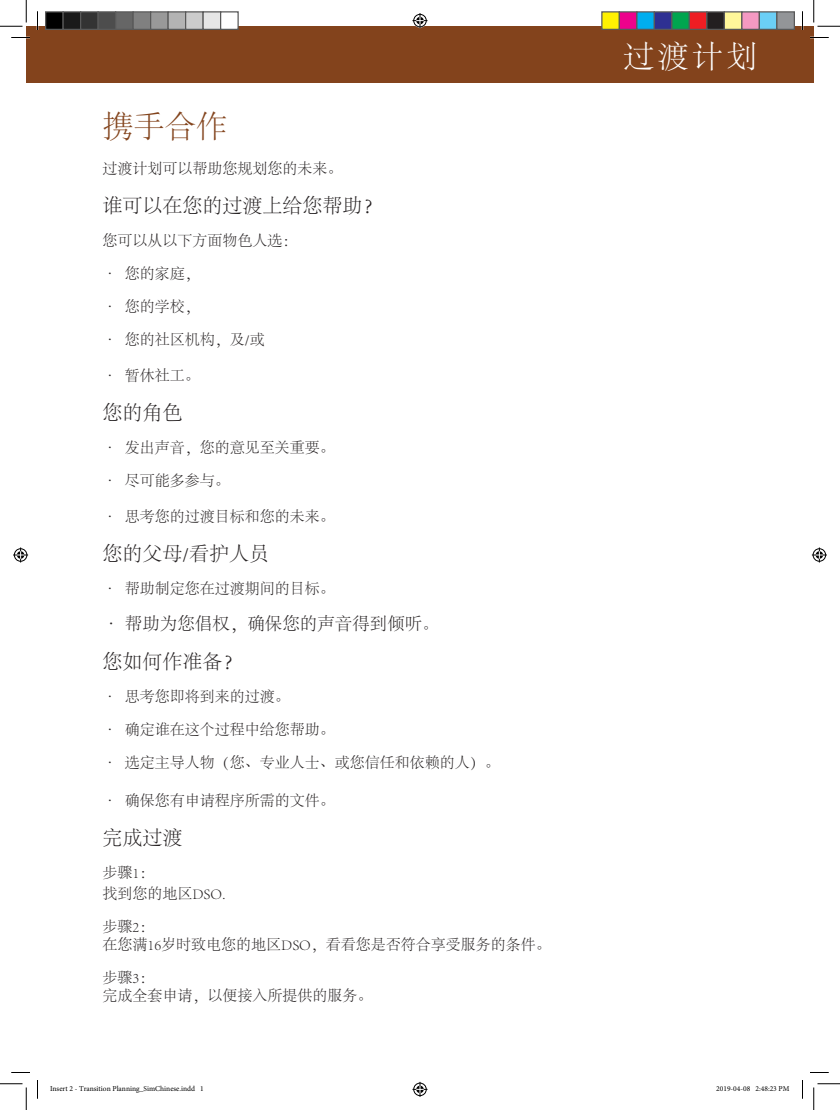
<style>
.page{position:relative;width:840px;height:1110px;background:#fff}
.page>*{position:absolute;margin:0;border:0;box-sizing:border-box;transform-origin:0 0}
.t1{font:300 31.25px "Adobe Song Std";color:#83441d}
.t2{font:300 31.25px "Adobe Song Std";color:#fff}
.t3{font:300 20px "Adobe Song Std";color:#231f20}
.t4{font:300 17.5px "Adobe Song Std";color:#231f20}
.t5{font:300 15px "Adobe Song Std";color:#231f20}
.t6{font:7.5px "Minion Pro";color:#000}
.s1{font-size:15px}
</style>
<div class="page">
<div style="left:26px;top:26px;width:788px;height:56px;background:#83431c"></div>
<svg style="left:11px;top:37px;width:19px;height:1px"></svg>
<svg style="left:810px;top:37px;width:19px;height:1px"></svg>
<svg style="left:11px;top:1072px;width:19px;height:1px"></svg>
<svg style="left:810px;top:1072px;width:19px;height:1px"></svg>
<svg style="left:37px;top:11px;width:1px;height:19px"></svg>
<svg style="left:37px;top:1080px;width:1px;height:19px"></svg>
<svg style="left:802px;top:11px;width:1px;height:19px"></svg>
<svg style="left:802px;top:1080px;width:1px;height:19px"></svg>
<svg style="left:0;top:0;width:27px;height:27px"></svg>
<svg style="left:0;top:1084px;width:27px;height:26px"></svg>
<svg style="left:814px;top:0;width:26px;height:27px"></svg>
<svg style="left:814px;top:1084px;width:26px;height:26px"></svg>
<svg style="left:412px;top:13px;width:16px;height:15px"></svg>
<svg style="left:412px;top:1082px;width:16px;height:15px"></svg>
<svg style="left:13px;top:548px;width:15px;height:14px"></svg>
<svg style="left:812px;top:548px;width:15px;height:14px"></svg>
<div style="left:46px;top:12px;width:17px;height:17px;background:#000"></div>
<div style="left:45px;top:11px;width:19px;height:19px;border:1px solid #595959"></div>
<div style="left:63px;top:12px;width:18px;height:17px;background:#1a1a1a"></div>
<div style="left:62px;top:11px;width:19px;height:19px;border:1px solid #595959"></div>
<div style="left:81px;top:12px;width:17px;height:17px;background:#333"></div>
<div style="left:80px;top:11px;width:19px;height:19px;border:1px solid #595959"></div>
<div style="left:98px;top:12px;width:18px;height:17px;background:#4d4d4d"></div>
<div style="left:98px;top:11px;width:18px;height:19px;border:1px solid #595959"></div>
<div style="left:116px;top:12px;width:17px;height:17px;background:#666"></div>
<div style="left:115px;top:11px;width:19px;height:19px;border:1px solid #595959"></div>
<div style="left:133px;top:12px;width:18px;height:17px;background:#808080"></div>
<div style="left:132px;top:11px;width:19px;height:19px;border:1px solid #595959"></div>
<div style="left:151px;top:12px;width:17px;height:17px;background:#999"></div>
<div style="left:150px;top:11px;width:19px;height:19px;border:1px solid #595959"></div>
<div style="left:168px;top:12px;width:18px;height:17px;background:#b3b3b3"></div>
<div style="left:168px;top:11px;width:18px;height:19px;border:1px solid #595959"></div>
<div style="left:186px;top:12px;width:17px;height:17px;background:#ccc"></div>
<div style="left:185px;top:11px;width:19px;height:19px;border:1px solid #595959"></div>
<div style="left:203px;top:12px;width:18px;height:17px;background:#e6e6e6"></div>
<div style="left:202px;top:11px;width:19px;height:19px;border:1px solid #595959"></div>
<div style="left:221px;top:12px;width:17px;height:17px;background:#fff"></div>
<div style="left:220px;top:11px;width:19px;height:19px;border:1px solid #595959"></div>
<div style="left:602px;top:12px;width:17px;height:17px;background:#fff101"></div>
<div style="left:601px;top:11px;width:19px;height:19px;border:1px solid #595959"></div>
<div style="left:619px;top:12px;width:18px;height:17px;background:#ed028c"></div>
<div style="left:619px;top:11px;width:19px;height:19px;border:1px solid #595959"></div>
<div style="left:637px;top:12px;width:17px;height:17px;background:#00aeef"></div>
<div style="left:636px;top:11px;width:19px;height:19px;border:1px solid #595959"></div>
<div style="left:654px;top:12px;width:18px;height:17px;background:#2e3092"></div>
<div style="left:654px;top:11px;width:18px;height:19px;border:1px solid #595959"></div>
<div style="left:672px;top:12px;width:17px;height:17px;background:#00a54f"></div>
<div style="left:671px;top:11px;width:19px;height:19px;border:1px solid #595959"></div>
<div style="left:689px;top:12px;width:18px;height:17px;background:#ee1d23"></div>
<div style="left:689px;top:11px;width:19px;height:19px;border:1px solid #595959"></div>
<div style="left:707px;top:12px;width:17px;height:17px;background:#231f20"></div>
<div style="left:706px;top:11px;width:19px;height:19px;border:1px solid #595959"></div>
<div style="left:724px;top:12px;width:18px;height:17px;background:#fff79a"></div>
<div style="left:724px;top:11px;width:18px;height:19px;border:1px solid #595959"></div>
<div style="left:742px;top:12px;width:17px;height:17px;background:#f499c2"></div>
<div style="left:741px;top:11px;width:19px;height:19px;border:1px solid #595959"></div>
<div style="left:759px;top:12px;width:18px;height:17px;background:#6bcff6"></div>
<div style="left:759px;top:11px;width:19px;height:19px;border:1px solid #595959"></div>
<div style="left:777px;top:12px;width:17px;height:17px;background:#939598"></div>
<div style="left:776px;top:11px;width:19px;height:19px;border:1px solid #595959"></div>
<p class="t1" style="left:102px;top:110px;width:126px">携手合作</p>
<p class="t5" style="left:102px;top:161px;width:241px">过渡计划可以帮助您规划您的未来。</p>
<p class="t3" style="left:102px;top:195px;width:281px">谁可以在您的过渡上给您帮助？</p>
<p class="t5" style="left:102px;top:233px;width:196px">您可以从以下方面物色人选：</p>
<p class="t5" style="left:102px;top:266px;width:99px">• 您的家庭，</p>
<p class="t5" style="left:102px;top:299px;width:99px">• 您的学校，</p>
<p class="t5" style="left:102px;top:332px;width:164px">• 您的社区机构，及/或</p>
<p class="t5" style="left:102px;top:368px;width:99px">• 暂休社工。</p>
<p class="t3" style="left:102px;top:402px;width:81px">您的角色</p>
<p class="t5" style="left:102px;top:440px;width:234px">• 发出声音，您的意见至关重要。</p>
<p class="t5" style="left:102px;top:473px;width:129px">• 尽可能多参与。</p>
<p class="t5" style="left:102px;top:509px;width:234px">• 思考您的过渡目标和您的未来。</p>
<p class="t3" style="left:102px;top:543px;width:168px">您的父母/看护人员</p>
<p class="t5" style="left:102px;top:581px;width:234px">• 帮助制定您在过渡期间的目标。</p>
<p class="t4" style="left:102px;top:614px;width:336px">• 帮助为您倡权，确保您的声音得到倾听<span class="s1">。</span></p>
<p class="t3" style="left:102px;top:651px;width:141px">您如何作准备？</p>
<p class="t5" style="left:102px;top:689px;width:189px">• 思考您即将到来的过渡。</p>
<p class="t5" style="left:102px;top:722px;width:234px">• 确定谁在这个过程中给您帮助。</p>
<p class="t5" style="left:102px;top:755px;width:399px">• 选定主导人物（您、专业人士、或您信任和依赖的人）。</p>
<p class="t5" style="left:102px;top:792px;width:234px">• 确保您有申请程序所需的文件。</p>
<p class="t3" style="left:102px;top:827px;width:81px">完成过渡</p>
<p class="t5" style="left:102px;top:864px;width:53px">步骤1：</p>
<p class="t5" style="left:102px;top:885px;width:125px">找到您的地区DSO.</p>
<p class="t5" style="left:102px;top:918px;width:53px">步骤2：</p>
<p class="t5" style="left:102px;top:936px;width:450px">在您满16岁时致电您的地区DSO，看看您是否符合享受服务的条件。</p>
<p class="t5" style="left:102px;top:969px;width:53px">步骤3：</p>
<p class="t5" style="left:102px;top:987px;width:271px">完成全套申请，以便接入所提供的服务。</p>
<p class="t2" style="left:623px;top:40px;width:136px">过渡计划</p>
<p class="t6" style="left:50px;top:1084px;width:155px">Insert 2 - Transition Planning_SimChinese.indd 1</p>
<p class="t6" style="left:716px;top:1084px;width:75px">2019-04-08 2:48:23 PM</p>
</div>
